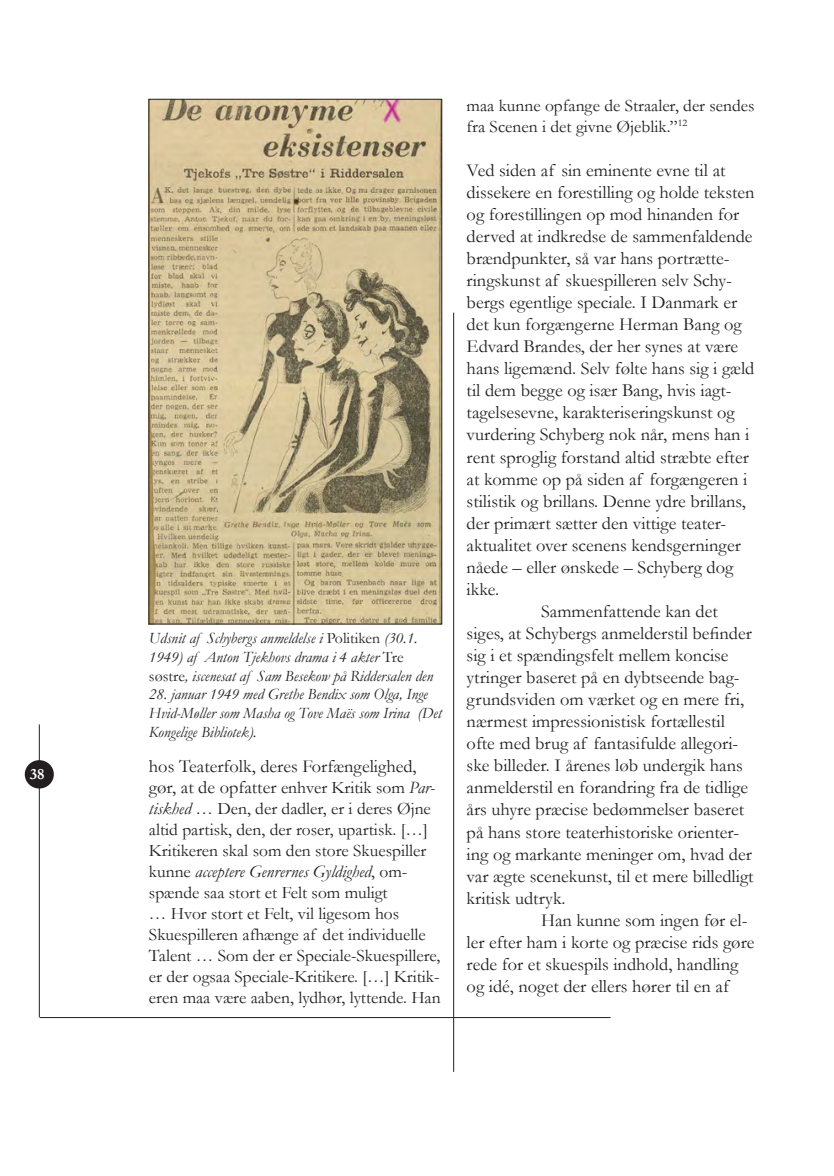
<style>
.page{position:relative;width:834px;height:1176px;background:#fff}
.page>*{position:absolute;margin:0;border:0;box-sizing:border-box;transform-origin:0 0}
.almindelig_tekst_ude{font:18.38px/22.1px "Garamond";color:#231f20}
.Almindelig_tekst_med{font:18.38px/22.1px "Garamond";color:#231f20}
.almindelig_tekst_ude-2{font:17.5px/21px "Garamond";color:#231f20}
.Billedtekst{font:italic 15.75px/18.9px "Garamond";color:#231f20}
.t1{font:700 15.75px "Garamond";color:#fff}
.s1{font-style:normal}
.s2{font-size:17.5px}
.s3{font-style:italic;font-size:17.5px}
.s4{font-style:italic}
</style>
<div class="page">
<hr style="left:39px;top:724px;width:1px;height:293px;background:#231f20">
<hr style="left:40px;top:1017px;width:570px;height:1px;background:#231f20">
<div style="left:26px;top:761px;width:27px;height:26px;background:#231f20;border-radius:50%"></div>
<div style="left:25px;top:760px;width:29px;height:28px;border:2px solid #231f20;border-radius:50%"></div>
<img style="left:150px;top:101px;width:290px;height:521px">
<div style="left:148px;top:99px;width:294px;height:525px;border:1px solid #231f20"></div>
<hr style="left:453px;top:313px;width:1px;height:759px;background:#231f20">
<p class="Billedtekst" style="left:149px;top:628px;width:285px">Udsnit af Schybergs anmeldelse i <span class="s1">Politiken</span> (30.1.<br>1949) af Anton Tjekhovs drama i 4 akter <span class="s1">Tre søstre</span>, iscenesat af Sam Besekow på Riddersalen den</p>
<p class="Billedtekst" style="left:149px;top:684px;width:294px">28. januar 1949 med Grethe Bendix som Olga, Inge<br>Hvid-Møller som Masha og Tove Maës som Irina (Det<br>Kongelige Bibliotek).</p>
<p class="t1" style="left:30px;top:763px;width:16px">38</p>
<p class="almindelig_tekst_ude" style="left:149px;top:755px;width:287px;line-height:21px">hos Teaterfolk, deres Forfængelighed, gør, at de opfatter <span class="s2">enhver Kritik som</span> <span class="s3">Par-</span></p>
<p class="almindelig_tekst_ude-2" style="left:149px;top:798px;width:293px"><span class="s4">tiskhed</span> … Den, der dadler, er i deres Øjne altid partisk, den, der roser, upartisk. […] Kritikeren skal som den store Skuespiller kunne <span class="s4">acceptere Genrernes Gyldighed</span>, om&shy;spænde saa stort et Felt som muligt<br>… Hvor stort et Felt, vil ligesom hos Skuespilleren afhænge af det individuelle Talent … Som der er Speciale-Skuespillere, er der ogsaa Speciale-Kritikere. […] Kritik&shy;eren maa være aaben, lydhør, lyttende. Han</p>
<p class="almindelig_tekst_ude-2" style="left:466px;top:94px;width:289px">maa kunne opfange de Straaler, der sendes fra Scenen i det givne Øjeblik.”<sup>12</sup></p>
<p class="almindelig_tekst_ude" style="left:466px;top:159px;width:289px">Ved siden af sin eminente evne til at dissekere en forestilling og holde teksten og forestillingen op mod hinanden for derved at indkredse de sammenfaldende brændpunkter, så var hans portrætte&shy;rings-kunst af skuespilleren selv Schy&shy;bergs egentlige speciale. I Danmark er det kun forgængerne Herman Bang og Edvard Brandes, der her synes at være hans ligemænd. Selv følte hans sig i gæld til dem begge og især Bang, hvis iagt&shy;tagelsesevne, karakteriseringskunst og vurdering Schyberg nok når, mens han i rent sproglig forstand altid stræbte efter at komme op på siden af forgængeren i stilistik og brillans. Denne ydre brillans, der primært sætter den vittige teater&shy;aktualitet over scenens kendsgerninger nåede – eller ønskede – Schyberg dog ikke.</p>
<p class="Almindelig_tekst_med" style="left:466px;top:600px;width:288px;text-indent:74px">Sammenfattende kan det siges, at Schybergs anmelderstil befinder sig i et spændingsfelt mellem koncise ytringer baseret på en dybtseende bag&shy;grundsviden om værket og en mere fri, nærmest impressionistisk fortællestil ofte med brug af fantasifulde allegori&shy;ske billeder. I årenes løb undergik hans anmelderstil en forandring fra de tidlige års uhyre præcise bedømmelser baseret på hans store teaterhistoriske orienter&shy;ing og markante meninger om, hvad der var ægte scenekunst, til et mere billedligt kritisk udtryk.</p>
<p class="Almindelig_tekst_med" style="left:466px;top:908px;width:289px;text-indent:74px">Han kunne som ingen før el&shy;ler efter ham i korte og præcise rids gøre rede for et skuespils indhold, handling og idé, noget der ellers hører til en af</p>
</div>
